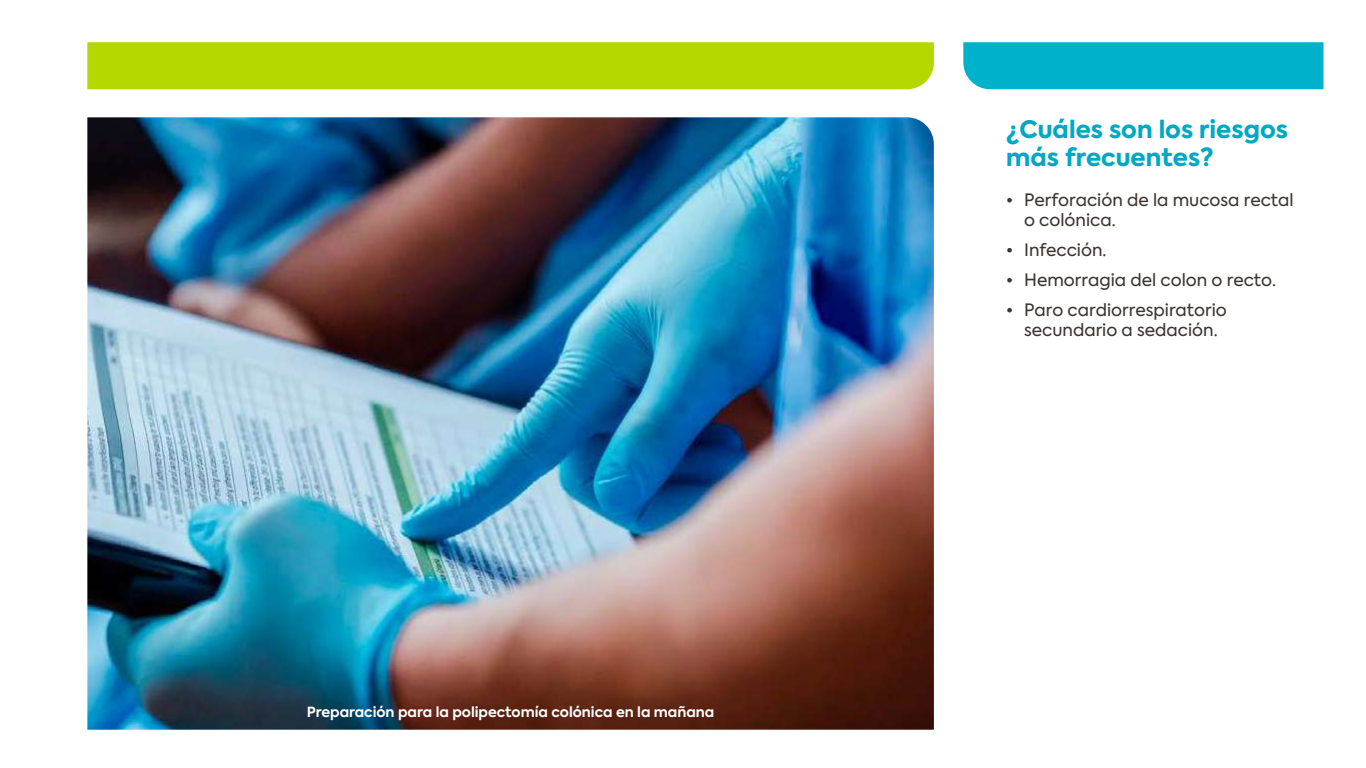
<style>
.page{position:relative;width:1366px;height:768px;background:#fff}
.page>*{position:absolute;margin:0;border:0;box-sizing:border-box;transform-origin:0 0}
.t1{font:800 24px/28px "Axiforma";color:#00a9c3}
.t2{font:17px/20px "Axiforma";color:#3c3631}
.t3{font:700 14px "Axiforma";color:#fff}
</style>
<div class="page">
<img style="left:87px;top:117px;width:847px;height:613px">
<div style="left:87px;top:42px;width:847px;height:47px;background:#b5d700"></div>
<div style="left:963px;top:42px;width:361px;height:47px;background:#00b1cc"></div>
<p class="t3" style="left:307px;top:702px;width:409px">Preparación para la polipectomía colónica en la mañana</p>
<h1 class="t1" style="left:1006px;top:116px;width:283px">¿Cuáles son los riesgos más frecuentes?</h1>
<p class="t2" style="left:1024px;top:190px;width:271px;text-indent:-18px">• Perforación de la mucosa rectal o colónica.</p>
<p class="t2" style="left:1006px;top:240px;width:102px">• Infección.</p>
<p class="t2" style="left:1006px;top:270px;width:271px">• Hemorragia del colon o recto.</p>
<p class="t2" style="left:1006px;top:300px;width:222px;text-align:center">• Paro cardiorrespiratorio secundario a sedación.</p>
</div>
